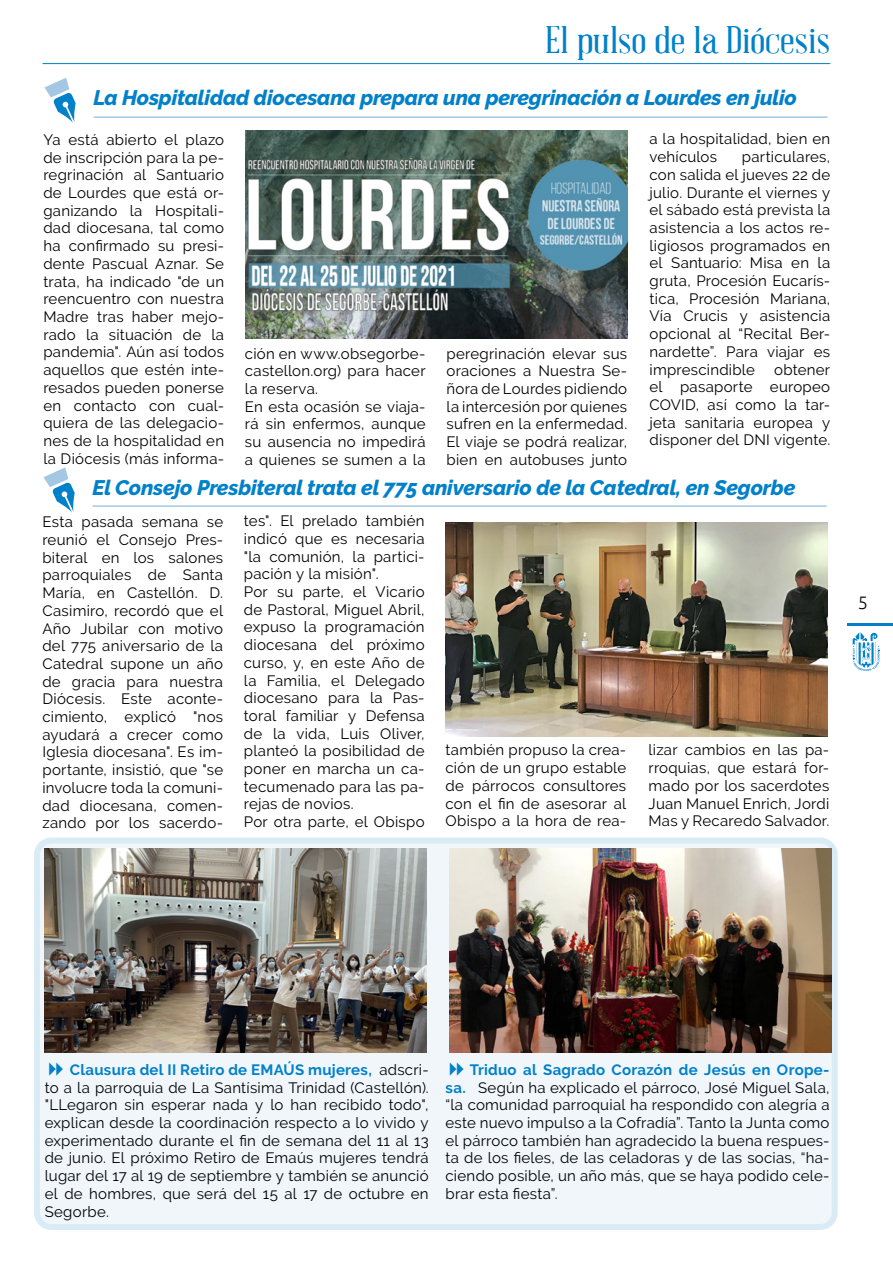
<style>
.page{position:relative;width:893px;height:1263px;background:#fff}
.page>*{position:absolute;margin:0;border:0;box-sizing:border-box;transform-origin:0 0}
.t1{font:37.5px "Abraham Lincoln";color:#0081c9;scale:1.2 1}
.t2{font:italic 800 21px "Raleway";letter-spacing:-.01em;color:#0081c9}
.t3{font:300 18px "Ubuntu";color:#000}
.t4{font:15px/17.7px "Raleway";letter-spacing:.015em;color:#000;text-align:justify}
.s1{font-weight:700;color:#0081c9}
</style>
<div class="page">
<hr style="left:847px;top:624px;width:46px;height:2px;background:#0081c9">
<svg style="left:853px;top:632px;width:26px;height:39px"></svg>
<hr style="left:43px;top:63px;width:787px;height:1px;background:#0081c9">
<div style="left:37px;top:840px;width:798px;height:387px;background:#f1f6fa;border-radius:14px"></div>
<div style="left:34px;top:837px;width:804px;height:393px;border:6px solid #0081c9;border-radius:14px"></div>
<img style="left:45px;top:849px;width:382px;height:204px">
<img style="left:450px;top:849px;width:382px;height:204px">
<hr style="left:94px;top:116px;width:734px;height:2px;background:#a4c8e3">
<img style="left:245px;top:130px;width:383px;height:208px">
<svg style="left:44px;top:78px;width:32px;height:45px"></svg>
<img style="left:445px;top:522px;width:383px;height:215px">
<svg style="left:43px;top:467px;width:32px;height:45px"></svg>
<hr style="left:93px;top:505px;width:734px;height:2px;background:#a4c8e3">
<h1 class="t1" style="left:545px;top:21px;width:239px">El pulso de la Diócesis</h1>
<h2 class="t2" style="left:94px;top:86px;width:705px">La Hospitalidad diocesana prepara una peregrinación a Lourdes en julio</h2>
<p class="t4" style="left:43px;top:131px;width:182px">Ya está abierto el plazo de inscripción para la pe&shy;regrinación al Santuario de Lourdes que está or&shy;ganizando la Hospitali&shy;dad diocesana, tal como ha confirmado su presi&shy;dente Pascual Aznar. Se trata, ha indicado "de un reencuentro con nuestra Madre tras haber mejo&shy;rado la situación de la pandemia". Aún así todos aquellos que estén inte&shy;resados pueden ponerse en contacto con cual&shy;quiera de las delegacio&shy;nes de la hospitalidad en la Diócesis (más informa-</p>
<p class="t4" style="left:649px;top:130px;width:182px">a la hospitalidad, bien en vehículos</p>
<p class="t4" style="left:649px;top:148px;width:182px;text-indent:92px">particulares, con salida el jueves 22 de julio. Durante el viernes y el sábado está prevista la asistencia a los actos re&shy;ligiosos programados en el Santuario: Misa en la gruta, Procesión Eucarís&shy;tica, Procesión Mariana, Vía Crucis y asistencia opcional al “Recital Ber&shy;nardette”. Para viajar es imprescindible</p>
<p class="t4" style="left:245px;top:344px;width:182px;text-align:left">ción en www.obsegorbe&shy;castellon.org) para hacer la reserva.<br>En esta ocasión se viaja&shy;rá sin enfermos, aunque su ausencia no impedirá a quienes se sumen a la</p>
<p class="t4" style="left:446px;top:344px;width:182px">peregrinación elevar sus oraciones a Nuestra Se&shy;ñora de Lourdes pidiendo la intercesión por quienes sufren en la enfermedad.<br>El viaje se podrá realizar, bien en autobuses junto</p>
<p class="t4" style="left:649px;top:360px;width:182px;text-indent:125px">obtener el pasaporte europeo COVID, así como la tar&shy;jeta sanitaria europea y disponer del DNI vigente.</p>
<h2 class="t2" style="left:93px;top:476px;width:704px">El Consejo Presbiteral trata el 775 aniversario de la Catedral, en Segorbe</h2>
<p class="t4" style="left:42px;top:513px;width:182px">Esta pasada semana se reunió el Consejo Pres&shy;biteral en los salones parroquiales de Santa María, en Castellón. D.<br>Casimiro, recordó que el Año Jubilar con motivo del 775 aniversario de la Catedral supone un año de gracia para nuestra Diócesis. Este aconte&shy;cimiento, explicó "nos ayudará a crecer como Iglesia diocesana". Es im&shy;portante, insistió, que "se involucre toda la comuni&shy;dad diocesana, comen&shy;zando por los sacerdo-</p>
<p class="t4" style="left:244px;top:512px;width:182px;text-align:left">tes". El prelado también indicó que es necesaria "la comunión, la partici&shy;pación y la misión".<br>Por su parte, el Vicario de Pastoral, Miguel Abril, expuso la programación diocesana del próximo curso, y, en este Año de la Familia, el Delegado diocesano para la Pas&shy;toral familiar y Defensa de la vida, Luis Oliver, planteó la posibilidad de poner en marcha un ca&shy;tecumenado para las pa&shy;rejas de novios.<br>Por otra parte, el Obispo</p>
<p class="t4" style="left:445px;top:741px;width:182px">también propuso la crea&shy;ción de un grupo estable de párrocos consultores con el fin de asesorar al Obispo a la hora de rea-</p>
<p class="t4" style="left:649px;top:741px;width:182px">lizar cambios en las pa&shy;rroquias, que estará for&shy;mado por los sacerdotes Juan Manuel Enrich, Jordi Mas y Recaredo Salvador.</p>
<p class="t3" style="left:858px;top:591px;width:12px">5</p>
<p class="t4" style="left:45px;top:1061px;width:386px;text-indent:25px"><span class="s1">Clausura del II Retiro de EMAÚS mujeres,</span> adscri&shy;to a la parroquia de La Santísima Trinidad (Castellón). "LLegaron sin esperar nada y lo han recibido todo", explican desde la coordinación respecto a lo vivido y experimentado durante el fin de semana del 11 al 13 de junio. El próximo Retiro de Emaús mujeres tendrá lugar del 17 al 19 de septiembre y también se anunció el de hombres, que será del 15 al 17 de octubre en Segorbe.</p>
<p class="t4" style="left:445px;top:1061px;width:386px;text-indent:24px"><span class="s1">Triduo al Sagrado Corazón de Jesús en Orope&shy;sa.</span> Según ha explicado el párroco, José Miguel Sala, “la comunidad parroquial ha respondido con alegría a este nuevo impulso a la Cofradía”. Tanto la Junta como el párroco también han agradecido la buena respues&shy;ta de los fieles, de las celadoras y de las socias, “ha&shy;ciendo posible, un año más, que se haya podido cele&shy;brar esta fiesta”.</p>
</div>
